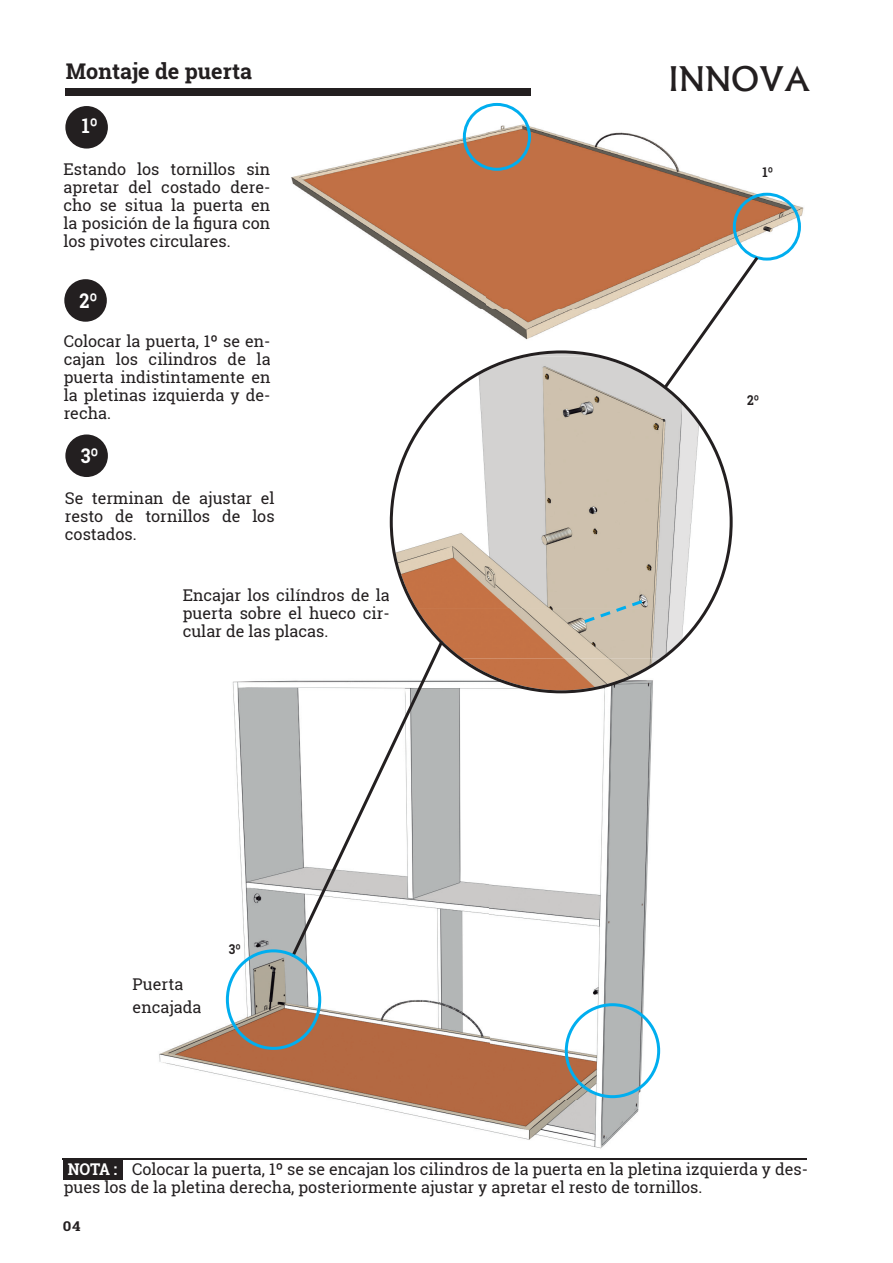
<style>
.page{position:relative;width:893px;height:1263px;background:#fff}
.page>*{position:absolute;margin:0;border:0;box-sizing:border-box;transform-origin:0 0}
.t1{font:500 32.4px "Albertus";color:#231f20}
.t2{font:700 21.6px "Roboto Slab";color:#231f20}
.t3{font:700 20.25px "Roboto Slab";color:#fff;scale:.89 1}
.t4{font:16.2px/18px "Roboto Slab";color:#231f20;text-align:justify}
.t5{font:700 13.5px "Roboto Slab";color:#231f20;scale:.89 1}
.t6{font:700 13.5px "Roboto Slab";color:#231f20;scale:1.11 1}
.s1{font-weight:700;color:#fff}
</style>
<div class="page">
<svg style="left:63px;top:1160px;width:60px;height:20px"></svg>
<div style="left:65px;top:88px;width:466px;height:8px;background:#231f20"></div>
<div style="left:65px;top:106px;width:43px;height:43px;background:#231f20;border-radius:50%"></div>
<div style="left:64px;top:279px;width:43px;height:43px;background:#231f20;border-radius:50%"></div>
<div style="left:65px;top:434px;width:43px;height:43px;background:#231f20;border-radius:50%"></div>
<hr style="left:63px;top:1158px;width:744px;height:2px;background:#231f20">
<img style="left:159px;top:680px;width:502px;height:469px">
<img style="left:291px;top:126px;width:513px;height:214px">
<svg style="left:390px;top:350px;width:343px;height:343px"></svg>
<svg style="left:463px;top:103px;width:68px;height:68px"></svg>
<svg style="left:565px;top:1003px;width:95px;height:95px"></svg>
<svg style="left:584px;top:600px;width:58px;height:23px"></svg>
<svg style="left:664px;top:193px;width:137px;height:195px"></svg>
<svg style="left:291px;top:641px;width:152px;height:316px"></svg>
<svg style="left:226px;top:949px;width:95px;height:101px"></svg>
<h2 class="t2" style="left:66px;top:57px;width:188px">Montaje de puerta</h2>
<h1 class="t1" style="left:668px;top:59px;width:143px">INNOVA</h1>
<p class="t3" style="left:82px;top:112px;width:19px">1º</p>
<p class="t4" style="left:64px;top:160px;width:208px">Estando los tornillos sin apretar del costado dere&shy;cho se situa la puerta en la posición de la figura con los pivotes circulares.</p>
<p class="t3" style="left:80px;top:286px;width:22px">2º</p>
<p class="t4" style="left:64px;top:332px;width:208px">Colocar la puerta, 1º se en&shy;cajan los cilindros de la puerta indistintamente en la pletinas izquierda y de&shy;recha.</p>
<p class="t3" style="left:81px;top:442px;width:22px">3º</p>
<p class="t4" style="left:65px;top:489px;width:211px">Se terminan de ajustar el resto de tornillos de los costados.</p>
<p class="t4" style="left:183px;top:586px;width:209px">Encajar los cilíndros de la puerta sobre el hueco cir&shy;cular de las placas.</p>
<p class="t4" style="left:133px;top:973px;width:70px;line-height:22.2px">Puerta encajada</p>
<p class="t5" style="left:229px;top:940px;width:15px">3º</p>
<p class="t5" style="left:763px;top:163px;width:13px">1º</p>
<p class="t5" style="left:747px;top:391px;width:15px">2º</p>
<p class="t4" style="left:64px;top:1160px;width:746px"><span class="s1">NOTA :</span> Colocar la puerta, 1º se se encajan los cilindros de la puerta en la pletina izquierda y des&shy;pues los de la pletina derecha, posteriormente ajustar y apretar el resto de tornillos.</p>
<p class="t6" style="left:63px;top:1217px;width:17px">04</p>
</div>
